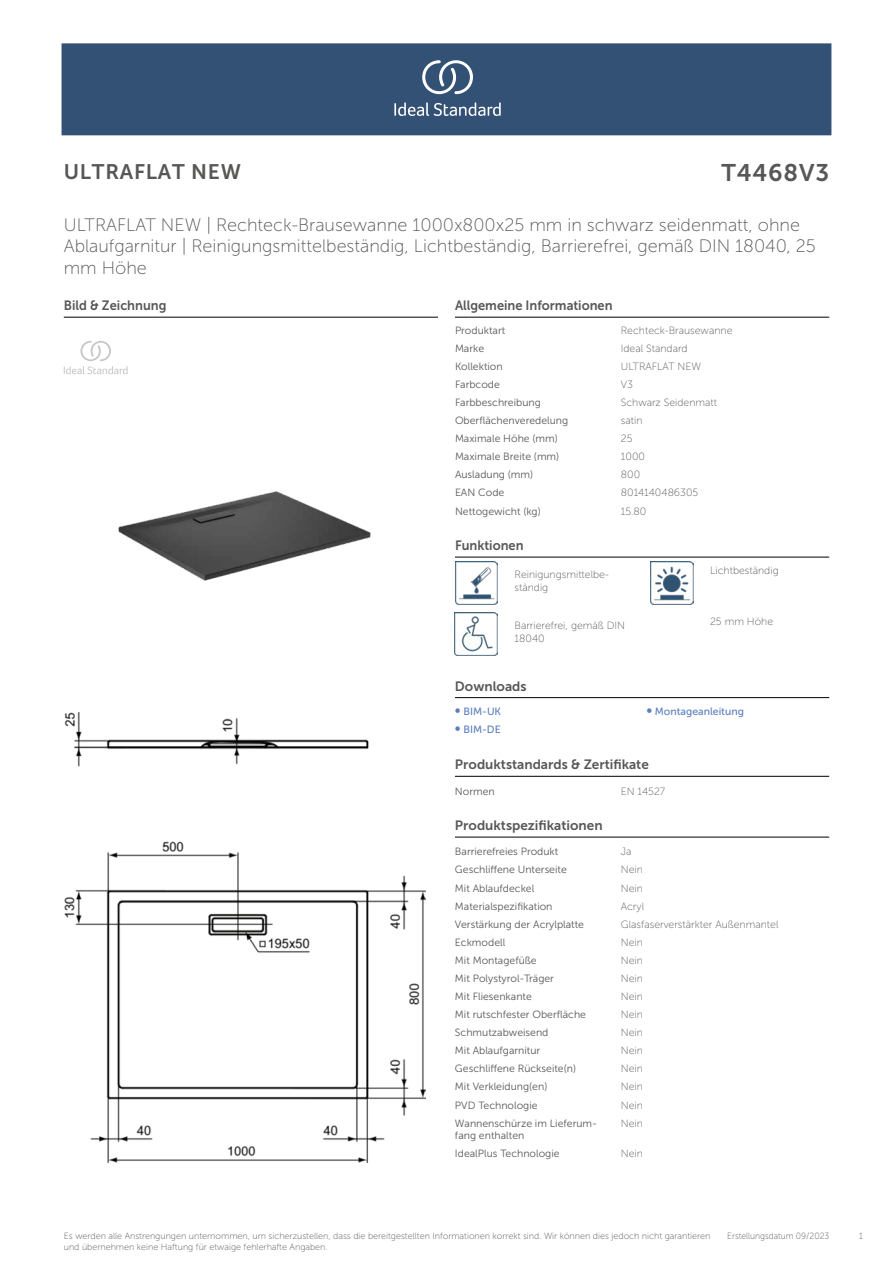
<style>
.page{position:relative;width:893px;height:1263px;background:#fff}
.page>*{position:absolute;margin:0;border:0;box-sizing:border-box;transform-origin:0 0}
.t1{font:24px "Museo Sans 700";letter-spacing:.035em;color:#575756}
.t2{font:21px "Museo Sans 700";letter-spacing:.035em;color:#575756}
.t3{font:18px/21.6px "Museo Sans 100";color:#575756}
.t4{font:13.5px "Museo Sans 700";color:#575756}
.t5{font:13.5px "Museo Sans 700";color:#575756;scale:.95 1}
.t6{font:10.5px/12.6px "Museo Sans 300";color:#575756}
.t7{font:10.5px/12.6px "Museo Sans 100";color:#575756}
.t8{font:10.5px "Museo Sans 500";color:#5b7ebf}
.t9{font:9px "Museo Sans 100";color:#575756}
.t10{font:9px "Museo Sans 100";color:#575756;scale:.95 1}
.s1{font-size:15px}
</style>
<div class="page">
<div style="left:62px;top:43px;width:769px;height:92px;background:#335075"></div>
<svg style="left:394px;top:102px;width:107px;height:14px"></svg>
<svg style="left:422px;top:60px;width:51px;height:34px"></svg>
<hr style="left:455px;top:317px;width:374px;height:1px;background:#000">
<hr style="left:455px;top:557px;width:374px;height:1px;background:#000">
<img style="left:455px;top:561px;width:42px;height:43px">
<img style="left:651px;top:561px;width:42px;height:43px">
<img style="left:455px;top:612px;width:42px;height:43px">
<hr style="left:455px;top:697px;width:374px;height:1px;background:#000">
<hr style="left:455px;top:776px;width:374px;height:1px;background:#000">
<hr style="left:455px;top:837px;width:374px;height:1px;background:#000">
<hr style="left:64px;top:317px;width:374px;height:1px;background:#000">
<svg style="left:64px;top:341px;width:64px;height:33px"></svg>
<img style="left:64px;top:713px;width:361px;height:449px">
<img style="left:118px;top:491px;width:253px;height:90px">
<h2 class="t2" style="left:64px;top:160px;width:179px">ULTRAFLAT NEW</h2>
<h1 class="t1" style="left:721px;top:160px;width:109px">T4468V3</h1>
<h3 class="t3" style="left:64px;top:214px;width:753px">ULTRAFLAT NEW | Rechteck-Brausewanne 1000x800x25 mm in schwarz seidenmatt, ohne<br>Ablaufgarnitur | Reinigungsmittelbeständig, Lichtbeständig, Barrierefrei, gemäß DIN 18040, 25 mm Höhe</h3>
<p class="t5" style="left:455px;top:298px;width:167px">Allgemeine Informationen</p>
<p class="t6" style="left:455px;top:324px;width:52px">Produktart</p>
<p class="t7" style="left:621px;top:324px;width:113px">Rechteck-Brausewanne</p>
<p class="t6" style="left:455px;top:342px;width:31px">Marke</p>
<p class="t7" style="left:621px;top:342px;width:68px">Ideal Standard</p>
<p class="t6" style="left:455px;top:360px;width:49px">Kollektion</p>
<p class="t7" style="left:621px;top:360px;width:82px">ULTRAFLAT NEW</p>
<p class="t6" style="left:455px;top:378px;width:46px">Farbcode</p>
<p class="t7" style="left:621px;top:378px;width:14px">V3</p>
<p class="t6" style="left:455px;top:396px;width:87px">Farbbeschreibung</p>
<p class="t7" style="left:621px;top:396px;width:98px">Schwarz Seidenmatt</p>
<p class="t6" style="left:455px;top:414px;width:115px">Oberflächenveredelung</p>
<p class="t7" style="left:621px;top:414px;width:23px">satin</p>
<p class="t6" style="left:455px;top:432px;width:104px">Maximale Höhe (mm)</p>
<p class="t7" style="left:621px;top:432px;width:13px">25</p>
<p class="t6" style="left:455px;top:450px;width:106px">Maximale Breite (mm)</p>
<p class="t7" style="left:621px;top:450px;width:26px">1000</p>
<p class="t6" style="left:455px;top:469px;width:80px">Ausladung (mm)</p>
<p class="t7" style="left:621px;top:469px;width:21px">800</p>
<p class="t6" style="left:455px;top:487px;width:51px">EAN Code</p>
<p class="t7" style="left:621px;top:487px;width:79px">8014140486305</p>
<p class="t6" style="left:455px;top:505px;width:87px">Nettogewicht (kg)</p>
<p class="t7" style="left:621px;top:505px;width:27px">15.80</p>
<p class="t5" style="left:455px;top:538px;width:74px">Funktionen</p>
<p class="t7" style="left:514px;top:568px;width:96px">Reinigungsmittelbe&shy;ständig</p>
<p class="t7" style="left:710px;top:564px;width:70px">Lichtbeständig</p>
<p class="t7" style="left:514px;top:619px;width:112px">Barrierefrei, gemäß DIN<br>18040</p>
<p class="t5" style="left:64px;top:298px;width:110px">Bild &amp; Zeichnung</p>
<p class="t7" style="left:710px;top:615px;width:65px">25 mm Höhe</p>
<p class="t4" style="left:455px;top:678px;width:73px">Downloads</p>
<p class="t8" style="left:455px;top:706px;width:48px"><span class="s1">•</span> BIM-UK</p>
<p class="t8" style="left:455px;top:724px;width:47px"><span class="s1">•</span> BIM-DE</p>
<p class="t8" style="left:646px;top:706px;width:99px"><span class="s1">•</span> Montageanleitung</p>
<p class="t4" style="left:455px;top:757px;width:195px">Produktstandards &amp; Zertifikate</p>
<p class="t6" style="left:455px;top:785px;width:41px">Normen</p>
<p class="t7" style="left:621px;top:785px;width:46px">EN 14527</p>
<p class="t4" style="left:455px;top:818px;width:149px">Produktspezifikationen</p>
<p class="t6" style="left:455px;top:845px;width:105px">Barrierefreies Produkt</p>
<p class="t7" style="left:621px;top:845px;width:12px">Ja</p>
<p class="t6" style="left:455px;top:864px;width:113px">Geschliffene Unterseite</p>
<p class="t7" style="left:621px;top:864px;width:24px">Nein</p>
<p class="t6" style="left:455px;top:882px;width:81px">Mit Ablaufdeckel</p>
<p class="t7" style="left:621px;top:882px;width:24px">Nein</p>
<p class="t6" style="left:455px;top:900px;width:99px">Materialspezifikation</p>
<p class="t7" style="left:621px;top:900px;width:25px">Acryl</p>
<p class="t6" style="left:455px;top:918px;width:131px">Verstärkung der Acrylplatte</p>
<p class="t7" style="left:621px;top:918px;width:159px">Glasfaserverstärkter Außenmantel</p>
<p class="t6" style="left:455px;top:936px;width:52px">Eckmodell</p>
<p class="t7" style="left:621px;top:936px;width:24px">Nein</p>
<p class="t6" style="left:455px;top:954px;width:83px">Mit Montagefüße</p>
<p class="t7" style="left:621px;top:954px;width:24px">Nein</p>
<p class="t6" style="left:455px;top:972px;width:100px">Mit Polystyrol-Träger</p>
<p class="t7" style="left:621px;top:972px;width:24px">Nein</p>
<p class="t6" style="left:455px;top:990px;width:78px">Mit Fliesenkante</p>
<p class="t7" style="left:621px;top:990px;width:24px">Nein</p>
<p class="t6" style="left:455px;top:1008px;width:133px">Mit rutschfester Oberfläche</p>
<p class="t7" style="left:621px;top:1008px;width:24px">Nein</p>
<p class="t6" style="left:455px;top:1026px;width:95px">Schmutzabweisend</p>
<p class="t7" style="left:621px;top:1026px;width:24px">Nein</p>
<p class="t6" style="left:455px;top:1044px;width:87px">Mit Ablaufgarnitur</p>
<p class="t7" style="left:621px;top:1044px;width:24px">Nein</p>
<p class="t6" style="left:455px;top:1062px;width:123px">Geschliffene Rückseite(n)</p>
<p class="t7" style="left:621px;top:1062px;width:24px">Nein</p>
<p class="t6" style="left:455px;top:1080px;width:94px">Mit Verkleidung(en)</p>
<p class="t7" style="left:621px;top:1081px;width:24px">Nein</p>
<p class="t6" style="left:455px;top:1099px;width:84px">PVD Technologie</p>
<p class="t7" style="left:621px;top:1099px;width:24px">Nein</p>
<p class="t6" style="left:455px;top:1117px;width:144px">Wannenschürze im Lieferum&shy;fang enthalten</p>
<p class="t7" style="left:621px;top:1117px;width:24px">Nein</p>
<p class="t6" style="left:455px;top:1147px;width:106px">IdealPlus Technologie</p>
<p class="t7" style="left:621px;top:1147px;width:24px">Nein</p>
<p class="t10" style="left:727px;top:1231px;width:109px">Erstellungsdatum 09/2023</p>
<p class="t9" style="left:64px;top:1231px;width:648px">Es werden alle Anstrengungen unternommen, um sicherzustellen, dass die bereitgestellten Informationen korrekt sind. Wir können dies jedoch nicht garantieren</p>
<p class="t10" style="left:859px;top:1231px;width:5px">1</p>
<p class="t9" style="left:64px;top:1242px;width:265px">und übernehmen keine Haftung für etwaige fehlerhafte Angaben.</p>
</div>
